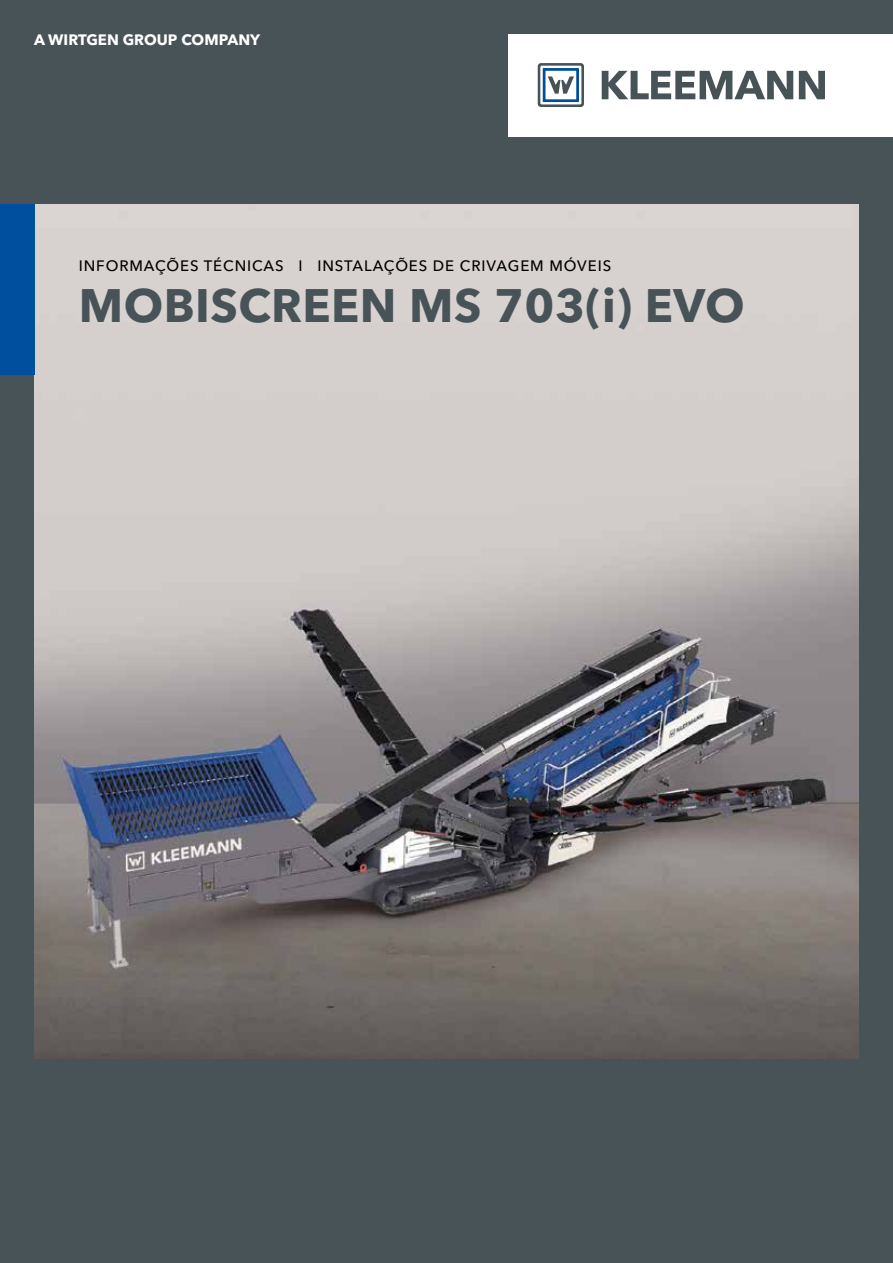
<style>
.page{position:relative;width:893px;height:1263px;background:#485358}
.page>*{position:absolute;margin:0;border:0;box-sizing:border-box;transform-origin:0 0}
.t1{font:700 46.5px "Avenir Next LT Pro";letter-spacing:.01em;color:#485358}
.t2{font:500 15px "Avenir Next LT Pro";letter-spacing:.06em;color:#000}
.t3{font:700 15px "Avenir Next LT Pro";color:#fff}
</style>
<div class="page">
<img style="left:34px;top:204px;width:825px;height:855px">
<div style="left:0;top:204px;width:34px;height:170px;background:#004f9f"></div>
<div style="left:509px;top:34px;width:384px;height:102px;background:#fff"></div>
<svg style="left:602px;top:71px;width:191px;height:28px"></svg>
<svg style="left:799px;top:71px;width:26px;height:28px"></svg>
<svg style="left:538px;top:63px;width:46px;height:44px"></svg>
<p class="t3" style="left:34px;top:31px;width:228px">A WIRTGEN GROUP COMPANY</p>
<p class="t2" style="left:79px;top:257px;width:534px">INFORMAÇÕES TÉCNICAS I INSTALAÇÕES DE CRIVAGEM MÓVEIS</p>
<h1 class="t1" style="left:79px;top:277px;width:667px">MOBISCREEN MS 703(i) EVO</h1>
</div>
